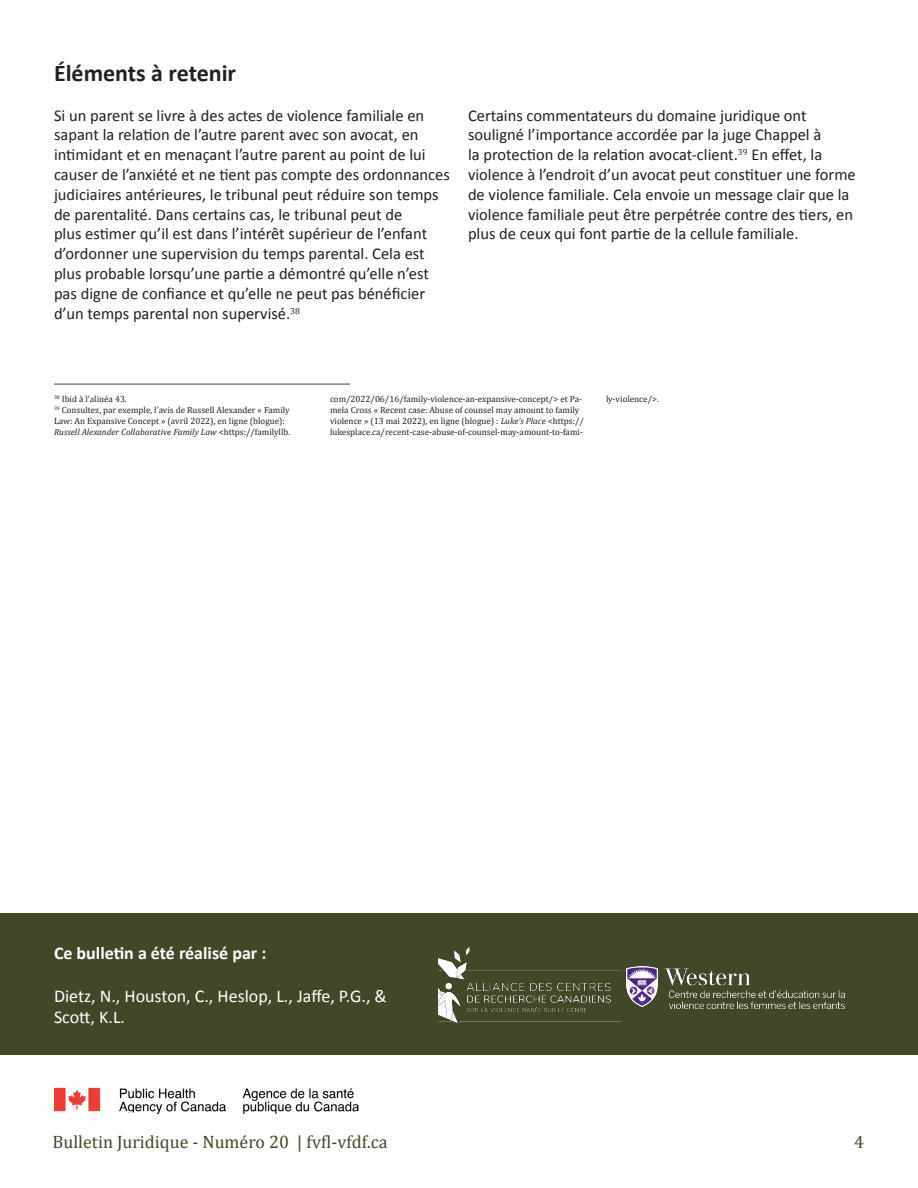
<style>
.page{position:relative;width:918px;height:1188px;background:#fff}
.page>*{position:absolute;margin:0;border:0;box-sizing:border-box;transform-origin:0 0}
.t1{font:700 24px "Calibri";color:#231f20}
.t2{font:18px/21.6px "Calibri";color:#fff}
.t3{font:18px "Cambria";color:#414827}
.t4{font:700 18px "Calibri";color:#fff}
.t5{font:16.5px/19.8px "Calibri";color:#231f20}
.endnotes{font:9px/10.8px "Cambria";color:#231f20}
.s1{font-style:italic}
</style>
<div class="page">
<div style="left:0;top:914px;width:918px;height:141px;background:#414827"></div>
<img style="left:54px;top:1087px;width:304px;height:27px">
<img style="left:439px;top:947px;width:182px;height:76px">
<img style="left:626px;top:967px;width:219px;height:42px">
<hr style="left:54px;top:384px;width:296px;height:1px;background:#414827">
<p class="t1" style="left:54px;top:56px;width:184px">Éléments à retenir</p>
<p class="t5" style="left:54px;top:105px;width:397px">Si un parent se livre à des actes de violence familiale en sapant la relation de l’autre parent avec son avocat, en intimidant et en menaçant l’autre parent au point de lui causer de l’anxiété et ne tient pas compte des ordonnances judiciaires antérieures, le tribunal peut réduire son temps de parentalité. Dans certains cas, le tribunal peut de<br>plus estimer qu’il est dans l’intérêt supérieur de l’enfant d’ordonner une supervision du temps parental. Cela est plus probable lorsqu’une partie a démontré qu’elle n’est pas digne de confiance et qu’elle ne peut pas bénéficier d’un temps parental non supervisé.<sup>38</sup></p>
<p class="t5" style="left:468px;top:105px;width:389px">Certains commentateurs du domaine juridique ont souligné l’importance accordée par la juge Chappel à<br>la protection de la relation avocat-client.<sup>39</sup> En effet, la violence à l’endroit d’un avocat peut constituer une forme de violence familiale. Cela envoie un message clair que la violence familiale peut être perpétrée contre des tiers, en plus de ceux qui font partie de la cellule familiale.</p>
<p class="endnotes" style="left:54px;top:394px;width:74px"><sup>38</sup> Ibid à l’alinéa 43.</p>
<p class="endnotes" style="left:54px;top:405px;width:238px"><sup>39</sup> Consultez, par exemple, l’avis de Russell Alexander « Family<br>Law: An Expansive Concept » (avril 2022), en ligne (blogue):<br><span class="s1">Russell Alexander Collaborative Family Law</span> &lt;https://familyllb.</p>
<p class="endnotes" style="left:330px;top:394px;width:255px">com/2022/06/16/family-violence-an-expansive-concept/&gt; et Pa&shy;mela Cross « Recent case: Abuse of counsel may amount to family violence » (13 mai 2022), en ligne (blogue) : <span class="s1">Luke’s Place</span> &lt;https:// lukesplace.ca/recent-case-abuse-of-counsel-may-amount-to-fami-</p>
<p class="endnotes" style="left:606px;top:394px;width:54px">ly-violence/&gt;.</p>
<p class="t4" style="left:54px;top:940px;width:214px">Ce bulletin a été réalisé par :</p>
<p class="t2" style="left:54px;top:984px;width:334px">Dietz, N., Houston, C., Heslop, L., Jaffe, P.G., &amp;<br>Scott, K.L.</p>
<p class="t3" style="left:52px;top:1131px;width:337px">Bulletin Juridique - Numéro 20 | fvfl-vfdf.ca</p>
<p class="t3" style="left:854px;top:1131px;width:11px">4</p>
</div>
